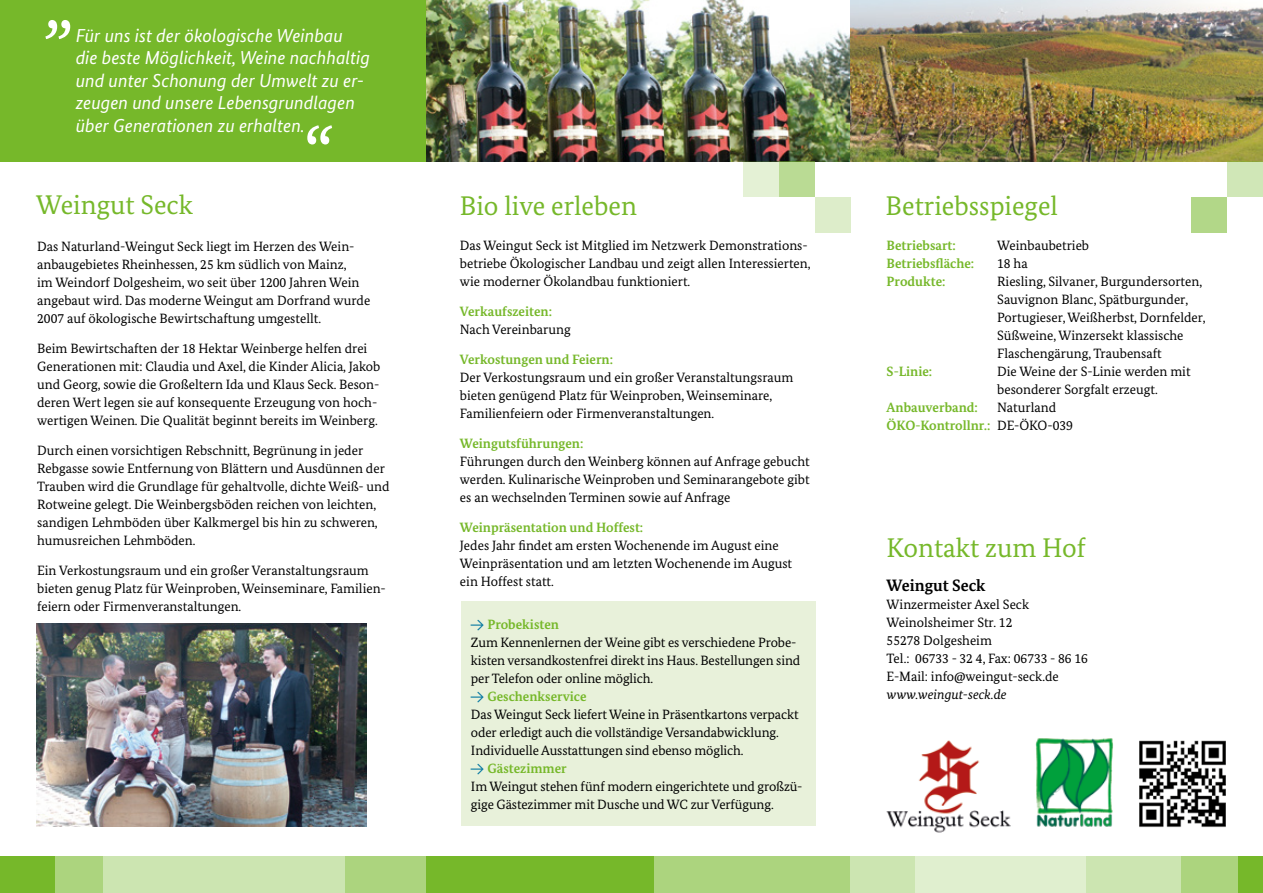
<style>
.page{position:relative;width:1263px;height:893px;background:#fff}
.page>*{position:absolute;margin:0;border:0;box-sizing:border-box;transform-origin:0 0}
.t1{font:27px "Bundes Serif";color:#76b82a}
.t2{font:italic 18.75px/22.5px "Bundes Sans";color:#fff}
.t3{font:700 16.5px "Bundes Serif";color:#000}
.t4{font:13.5px/18px "Bundes Serif";color:#000}
.t5{font:700 13.5px "Bundes Serif";color:#76b82a}
.t6{font:italic 13.5px "Bundes Serif";color:#000}
.s1{font-family:"The Mix Expert";color:#0075a0}
.s2{font-weight:700;color:#76b82a}
</style>
<div class="page">
<img style="left:425px;top:0;width:838px;height:162px">
<div style="left:0;top:0;width:425px;height:162px;background:#76b82a"></div>
<div style="left:0;top:856px;width:1263px;height:37px;background:#76b82a"></div>
<div style="left:461px;top:602px;width:354px;height:224px;background:#e8f1da"></div>
<div style="left:55px;top:856px;width:48px;height:37px;background:#acd47e"></div>
<svg style="left:103px;top:856px;width:322px;height:37px;background:#c4e0a4"></svg>
<svg style="left:1086px;top:856px;width:151px;height:37px;background:#c0de9e"></svg>
<svg style="left:655px;top:856px;width:431px;height:37px;background:#c5e1a5"></svg>
<div style="left:1191px;top:197px;width:36px;height:36px;background:#b2d788"></div>
<div style="left:1227px;top:161px;width:36px;height:36px;background:#d0e7b7"></div>
<div style="left:815px;top:197px;width:35px;height:36px;background:#ddedca"></div>
<div style="left:743px;top:161px;width:36px;height:36px;background:#e4f1d5"></div>
<div style="left:779px;top:161px;width:36px;height:36px;background:#badb94"></div>
<img style="left:36px;top:623px;width:330px;height:203px">
<svg style="left:45px;top:20px;width:25px;height:19px"></svg>
<img style="left:886px;top:740px;width:125px;height:93px">
<img style="left:1035px;top:738px;width:78px;height:89px">
<svg style="left:307px;top:125px;width:25px;height:19px"></svg>
<img style="left:1139px;top:740px;width:86px;height:88px">
<h2 class="t2" style="left:76px;top:24px;width:296px">Für uns ist der ökologische Weinbau<br>die beste Möglichkeit, Weine nachhaltig und unter Schonung der Umwelt zu er&shy;zeugen und unsere Lebensgrundlagen über Generationen zu erhalten.</h2>
<h1 class="t1" style="left:36px;top:189px;width:158px">Weingut Seck</h1>
<p class="t4" style="left:37px;top:237px;width:335px">Das Naturland-Weingut Seck liegt im Herzen des Wein&shy;anbaugebietes Rheinhessen, 25 km südlich von Mainz,<br>im Weindorf Dolgesheim, wo seit über 1200 Jahren Wein angebaut wird. Das moderne Weingut am Dorfrand wurde 2007 auf ökologische Bewirtschaftung umgestellt.</p>
<p class="t4" style="left:37px;top:339px;width:345px">Beim Bewirtschaften der 18 Hektar Weinberge helfen drei Generationen mit: Claudia und Axel, die Kinder Alicia, Jakob und Georg, sowie die Großeltern Ida und Klaus Seck. Beson&shy;deren Wert legen sie auf konsequente Erzeugung von hoch&shy;wertigen Weinen. Die Qualität beginnt bereits im Weinberg.</p>
<p class="t4" style="left:37px;top:441px;width:354px">Durch einen vorsichtigen Rebschnitt, Begrünung in jeder Rebgasse sowie Entfernung von Blättern und Ausdünnen der Trauben wird die Grundlage für gehaltvolle, dichte Weiß- und Rotweine gelegt. Die Weinbergsböden reichen von leichten, sandigen Lehmböden über Kalkmergel bis hin zu schweren, humusreichen Lehmböden.</p>
<p class="t4" style="left:37px;top:561px;width:350px">Ein Verkostungsraum und ein großer Veranstaltungsraum bieten genug Platz für Weinproben, Weinseminare, Familien&shy;feiern oder Firmenveranstaltungen.</p>
<h1 class="t1" style="left:460px;top:190px;width:179px">Bio live erleben</h1>
<h1 class="t1" style="left:885px;top:190px;width:174px">Betriebsspiegel</h1>
<p class="t4" style="left:460px;top:236px;width:352px">Das Weingut Seck ist Mitglied im Netzwerk Demonstrations&shy;betriebe Ökologischer Landbau und zeigt allen Interessierten, wie moderner Ökolandbau funktioniert.</p>
<p class="t5" style="left:460px;top:303px;width:94px">Verkaufszeiten:</p>
<p class="t4" style="left:460px;top:320px;width:112px">Nach Vereinbarung</p>
<p class="t5" style="left:460px;top:351px;width:155px">Verkostungen und Feiern:</p>
<p class="t4" style="left:460px;top:368px;width:335px">Der Verkostungsraum und ein großer Veranstaltungsraum bieten genügend Platz für Weinproben, Weinseminare,<br>Familienfeiern oder Firmenveranstaltungen.</p>
<p class="t5" style="left:460px;top:435px;width:125px">Weingutsführungen:</p>
<p class="t4" style="left:460px;top:452px;width:351px;text-align:justify">Führungen durch den Weinberg können auf Anfrage gebucht werden. Kulinarische Weinproben und Seminarangebote gibt es an wechselnden Terminen sowie auf Anfrage</p>
<p class="t5" style="left:460px;top:519px;width:185px">Weinpräsentation und Hoffest:</p>
<p class="t4" style="left:460px;top:536px;width:334px">Jedes Jahr findet am ersten Wochenende im August eine<br>Weinpräsentation und am letzten Wochenende im August ein Hoffest statt.</p>
<p class="t4" style="left:471px;top:615px;width:333px"><span class="s1">Y</span> <span class="s2">Probekisten<br></span>Zum Kennenlernen der Weine gibt es verschiedene Probe&shy;kisten versandkostenfrei direkt ins Haus. Bestellungen sind per Telefon oder online möglich.<br><span class="s1">Y</span> <span class="s2">Geschenkservice<br></span>Das Weingut Seck liefert Weine in Präsentkartons verpackt oder erledigt auch die vollständige Versandabwicklung.<br>Individuelle Ausstattungen sind ebenso möglich.<br><span class="s1">Y</span> <span class="s2">Gästezimmer<br></span>Im Weingut stehen fünf modern eingerichtete und großzü&shy;gige Gästezimmer mit Dusche und WC zur Verfügung.</p>
<p class="t5" style="left:887px;top:237px;width:71px">Betriebsart:</p>
<p class="t4" style="left:997px;top:236px;width:93px">Weinbaubetrieb</p>
<p class="t5" style="left:887px;top:255px;width:89px">Betriebsfläche:</p>
<p class="t4" style="left:997px;top:254px;width:32px">18 ha</p>
<p class="t5" style="left:887px;top:273px;width:60px">Produkte:</p>
<p class="t4" style="left:997px;top:272px;width:210px">Riesling, Silvaner, Burgundersorten, Sauvignon Blanc, Spätburgunder, Portugieser, Weißherbst, Dornfelder, Süßweine, Winzersekt klassische Flaschengärung, Traubensaft</p>
<p class="t5" style="left:887px;top:363px;width:47px">S-Linie:</p>
<p class="t4" style="left:997px;top:362px;width:195px">Die Weine der S-Linie werden mit besonderer Sorgfalt erzeugt.</p>
<p class="t5" style="left:887px;top:399px;width:93px">Anbauverband:</p>
<p class="t4" style="left:887px;top:398px;width:188px;text-indent:111px">Naturland<br><span class="s2">ÖKO-Kontrollnr.:</span> DE-ÖKO-039</p>
<h1 class="t1" style="left:887px;top:531px;width:201px">Kontakt zum Hof</h1>
<p class="t3" style="left:887px;top:575px;width:100px">Weingut Seck</p>
<p class="t4" style="left:887px;top:595px;width:203px">Winzermeister Axel Seck<br>Weinolsheimer Str. 12<br>55278 Dolgesheim<br>Tel.: 06733 - 32 4, Fax: 06733 - 86 16<br>E-Mail: info@weingut-seck.de</p>
<p class="t6" style="left:887px;top:686px;width:121px">www.weingut-seck.de</p>
</div>
